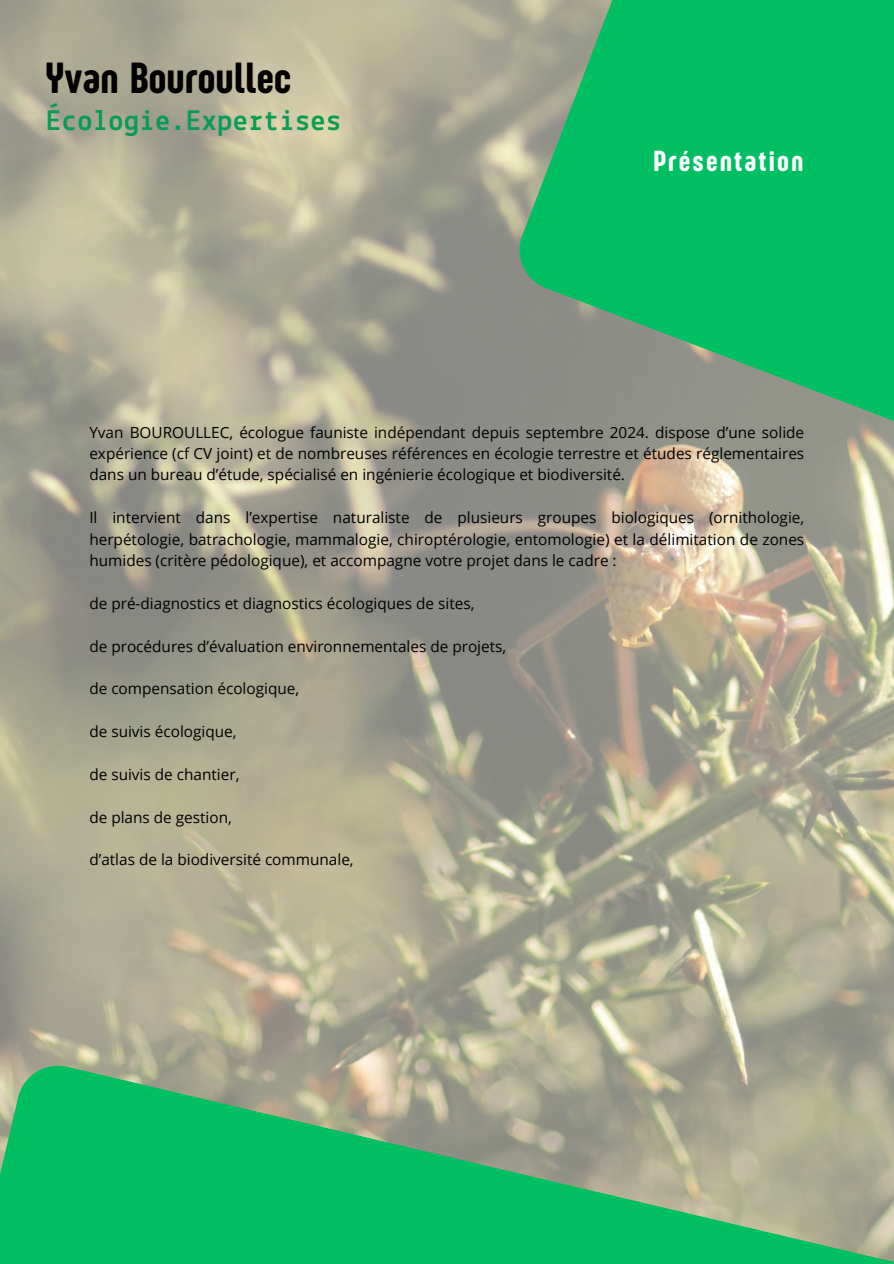
<style>
.page{position:relative;width:894px;height:1264px;background:#fff}
.page>*{position:absolute;margin:0;border:0;box-sizing:border-box;transform-origin:0 0}
.t1{font:45px "Sugo Pro Display";letter-spacing:.02em;color:#000}
.t2{font:700 30px "Lekton";letter-spacing:.02em;color:#059d54}
.t3{font:30px "Sugo Pro Display";letter-spacing:.09em;color:#fff}
.t4{font:15.3px/21.3px "Open Sans";color:#000;text-align:justify}
</style>
<div class="page">
<img style="left:0;top:0;width:893px;height:1064px">
<svg style="left:518px;top:0;width:375px;height:525px;fill:#00bf63"></svg>
<svg style="left:0;top:1064px;width:893px;height:199px;fill:#00bf63"></svg>
<p class="t1" style="left:46px;top:52px;width:246px">Yvan Bouroullec</p>
<p class="t2" style="left:46px;top:107px;width:296px">Écologie.Expertises</p>
<p class="t3" style="left:653px;top:143px;width:151px">Présentation</p>
<h3 class="t4" style="left:89px;top:421px;width:716px">Yvan BOUROULLEC, écologue fauniste indépendant depuis septembre 2024. dispose d’une solide expérience (cf CV joint) et de nombreuses références en écologie terrestre et études réglementaires dans un bureau d’étude, spécialisé en ingénierie écologique et biodiversité.</h3>
<h1 class="t4" style="left:89px;top:506px;width:716px">Il intervient dans l’expertise naturaliste de plusieurs groupes biologiques (ornithologie, herpétologie, batrachologie, mammalogie, chiroptérologie, entomologie) et la délimitation de zones humides (critère pédologique), et accompagne votre projet dans le cadre :</h1>
<h2 class="t4" style="left:89px;top:592px;width:386px">de pré-diagnostics et diagnostics écologiques de sites,</h2>
<p class="t4" style="left:89px;top:635px;width:418px">de procédures d’évaluation environnementales de projets,</p>
<p class="t4" style="left:89px;top:677px;width:211px">de compensation écologique,</p>
<p class="t4" style="left:89px;top:720px;width:149px">de suivis écologique,</p>
<p class="t4" style="left:89px;top:763px;width:151px">de suivis de chantier,</p>
<p class="t4" style="left:89px;top:806px;width:144px">de plans de gestion,</p>
<p class="t4" style="left:89px;top:848px;width:266px">d’atlas de la biodiversité communale,</p>
</div>
